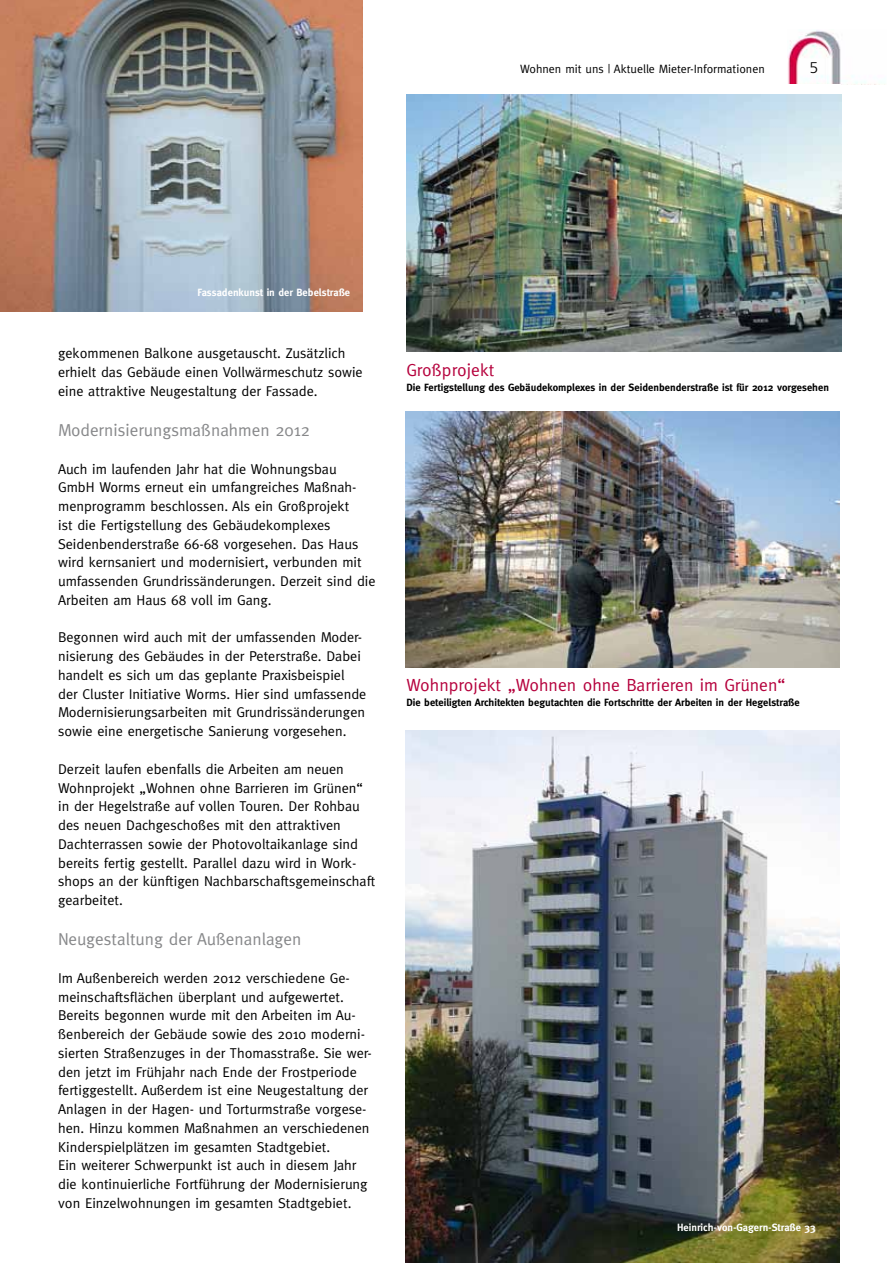
<style>
.page{position:relative;width:893px;height:1263px;background:#fff}
.page>*{position:absolute;margin:0;border:0;box-sizing:border-box;transform-origin:0 0}
.t1{font:17.55px "Meta";color:#b5003c}
.t2{font:17.25px "Meta";color:#87888a}
.t3{font:300 15.3px "Frutiger BQ";color:#000}
.t4{font:14.25px/18.8px "Meta";color:#000}
.t5{font:12px "Meta";color:#000}
.t6{font:700 10.5px "Meta";color:#000}
.t7{font:700 10.5px "Meta";color:#fff}
</style>
<div class="page">
<img style="left:0;top:0;width:1px;height:311px">
<img style="left:1px;top:0;width:362px;height:311px">
<img style="left:788px;top:30px;width:97px;height:55px">
<img style="left:406px;top:95px;width:435px;height:257px">
<img style="left:405px;top:730px;width:435px;height:533px">
<img style="left:405px;top:412px;width:435px;height:255px">
<p class="t5" style="left:520px;top:61px;width:246px">Wohnen mit uns | Aktuelle Mieter-Informationen</p>
<p class="t3" style="left:810px;top:58px;width:10px">5</p>
<p class="t7" style="left:197px;top:287px;width:154px">Fassadenkunst in der Bebelstraße</p>
<p class="t4" style="left:58px;top:344px;width:306px">gekommenen Balkone ausgetauscht. Zusätzlich erhielt das Gebäude einen Vollwärmeschutz sowie eine attraktive Neugestaltung der Fassade.</p>
<p class="t2" style="left:58px;top:420px;width:253px">Modernisierungsmaßnahmen 2012</p>
<p class="t4" style="left:58px;top:459px;width:319px">Auch im laufenden Jahr hat die Wohnungsbau GmbH Worms erneut ein umfangreiches Maßnah&shy;menprogramm beschlossen. Als ein Großprojekt<br>ist die Fertigstellung des Gebäudekomplexes Seidenbenderstraße 66-68 vorgesehen. Das Haus wird kernsaniert und modernisiert, verbunden mit umfassenden Grundrissänderungen. Derzeit sind die Arbeiten am Haus 68 voll im Gang.</p>
<p class="t4" style="left:58px;top:628px;width:310px">Begonnen wird auch mit der umfassenden Moder&shy;nisierung des Gebäudes in der Peterstraße. Dabei handelt es sich um das geplante Praxisbeispiel der Cluster Initiative Worms. Hier sind umfassende Modernisierungsarbeiten mit Grundrissänderungen sowie eine energetische Sanierung vorgesehen.</p>
<p class="t4" style="left:58px;top:759px;width:319px">Derzeit laufen ebenfalls die Arbeiten am neuen Wohnprojekt „Wohnen ohne Barrieren im Grünen“ in der Hegelstraße auf vollen Touren. Der Rohbau des neuen Dachgeschoßes mit den attraktiven Dachterrassen sowie der Photovoltaikanlage sind bereits fertig gestellt. Parallel dazu wird in Work&shy;shops an der künftigen Nachbarschaftsgemeinschaft gearbeitet.</p>
<p class="t2" style="left:58px;top:929px;width:245px">Neugestaltung der Außenanlagen</p>
<p class="t4" style="left:58px;top:968px;width:315px">Im Außenbereich werden 2012 verschiedene Ge&shy;meinschaftsflächen überplant und aufgewertet.<br>Bereits begonnen wurde mit den Arbeiten im Au&shy;ßenbereich der Gebäude sowie des 2010 moderni&shy;sierten Straßenzuges in der Thomasstraße. Sie wer&shy;den jetzt im Frühjahr nach Ende der Frostperiode fertiggestellt. Außerdem ist eine Neugestaltung der Anlagen in der Hagen- und Torturmstraße vorgese&shy;hen. Hinzu kommen Maßnahmen an verschiedenen Kinderspielplätzen im gesamten Stadtgebiet.<br>Ein weiterer Schwerpunkt ist auch in diesem Jahr die kontinuierliche Fortführung der Modernisierung von Einzelwohnungen im gesamten Stadtgebiet.</p>
<p class="t1" style="left:407px;top:360px;width:89px">Großprojekt</p>
<p class="t6" style="left:407px;top:381px;width:424px">Die Fertigstellung des Gebäudekomplexes in der Seidenbenderstraße ist für 2012 vorgesehen</p>
<p class="t1" style="left:407px;top:674px;width:380px">Wohnprojekt „Wohnen ohne Barrieren im Grünen“</p>
<p class="t6" style="left:407px;top:696px;width:395px">Die beteiligten Architekten begutachten die Fortschritte der Arbeiten in der Hegelstraße</p>
<p class="t7" style="left:677px;top:1221px;width:140px">Heinrich-von-Gagern-Straße 33</p>
</div>
